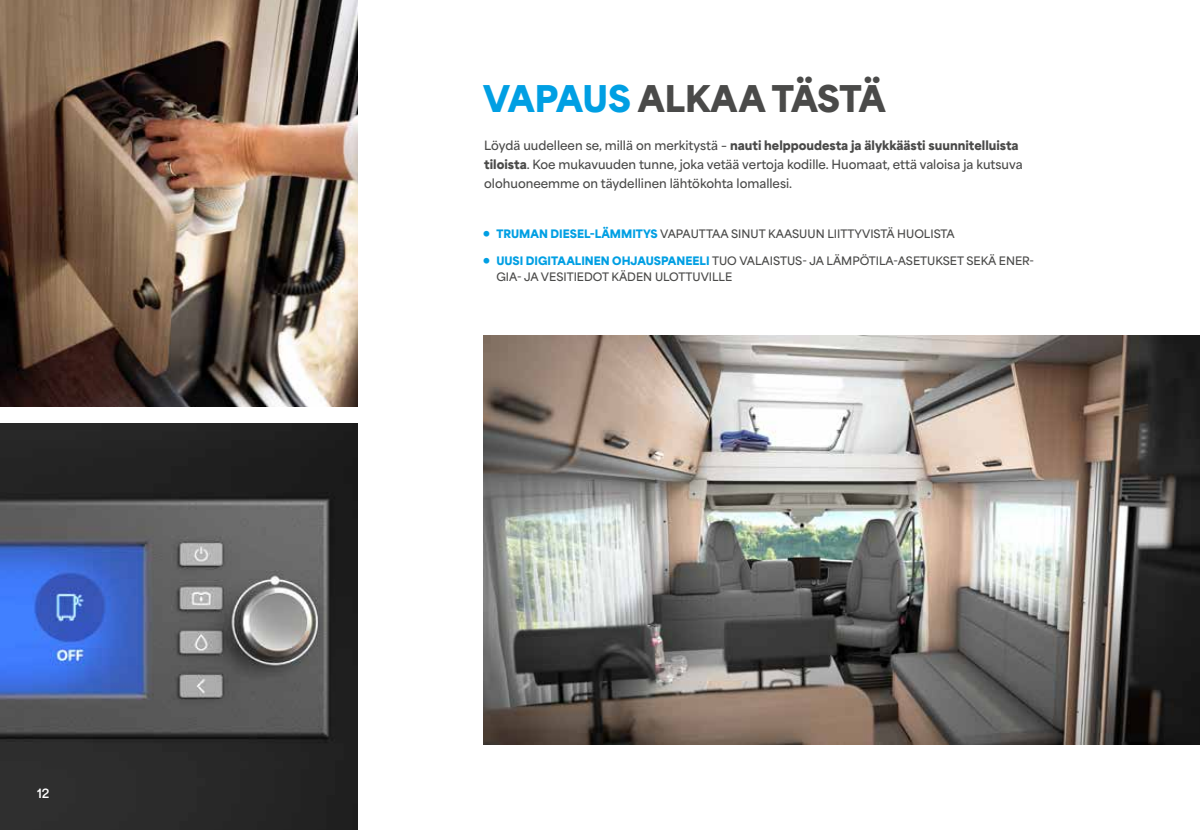
<style>
.page{position:relative;width:1200px;height:830px;background:#fff}
.page>*{position:absolute;margin:0;border:0;box-sizing:border-box;transform-origin:0 0}
.t1{font:900 34.5px "Area Normal";letter-spacing:-.02em;color:#4a4a49}
.t2{font:600 12px/18.8px "Area Normal";color:#4a4a49}
.t3{font:700 12px "Area Normal";color:#fff}
.t4{font:600 10.95px/16.5px "Area Normal";color:#4a4a49}
.s1{color:#009fe3}
.s2{font-weight:900}
.s3{font-weight:900;color:#009fe3}
</style>
<div class="page">
<img style="left:0;top:0;width:357px;height:406px">
<img style="left:0;top:423px;width:357px;height:406px">
<img style="left:483px;top:335px;width:716px;height:409px">
<p class="t3" style="left:37px;top:781px;width:14px">12</p>
<h1 class="t1" style="left:483px;top:68px;width:404px"><span class="s1">VAPAUS</span> ALKAA TÄSTÄ</h1>
<p class="t2" style="left:484px;top:135px;width:539px">Löydä uudelleen se, millä on merkitystä – <span class="s2">nauti helppoudesta ja älykkäästi suunnitelluista tiloista</span>. Koe mukavuuden tunne, joka vetää vertoja kodille. Huomaat, että valoisa ja kutsuva olohuoneemme on täydellinen lähtökohta lomallesi.</p>
<p class="t4" style="left:483px;top:224px;width:472px"><span class="s3">● TRUMAN DIESEL-LÄMMITYS</span> VAPAUTTAA SINUT KAASUUN LIITTYVISTÄ HUOLISTA</p>
<p class="t4" style="left:496px;top:251px;width:539px;text-indent:-13px"><span class="s3">● UUSI DIGITAALINEN OHJAUSPANEELI</span> TUO VALAISTUS- JA LÄMPÖTILA-ASETUKSET SEKÄ ENER-<br>GIA- JA VESITIEDOT KÄDEN ULOTTUVILLE</p>
</div>
